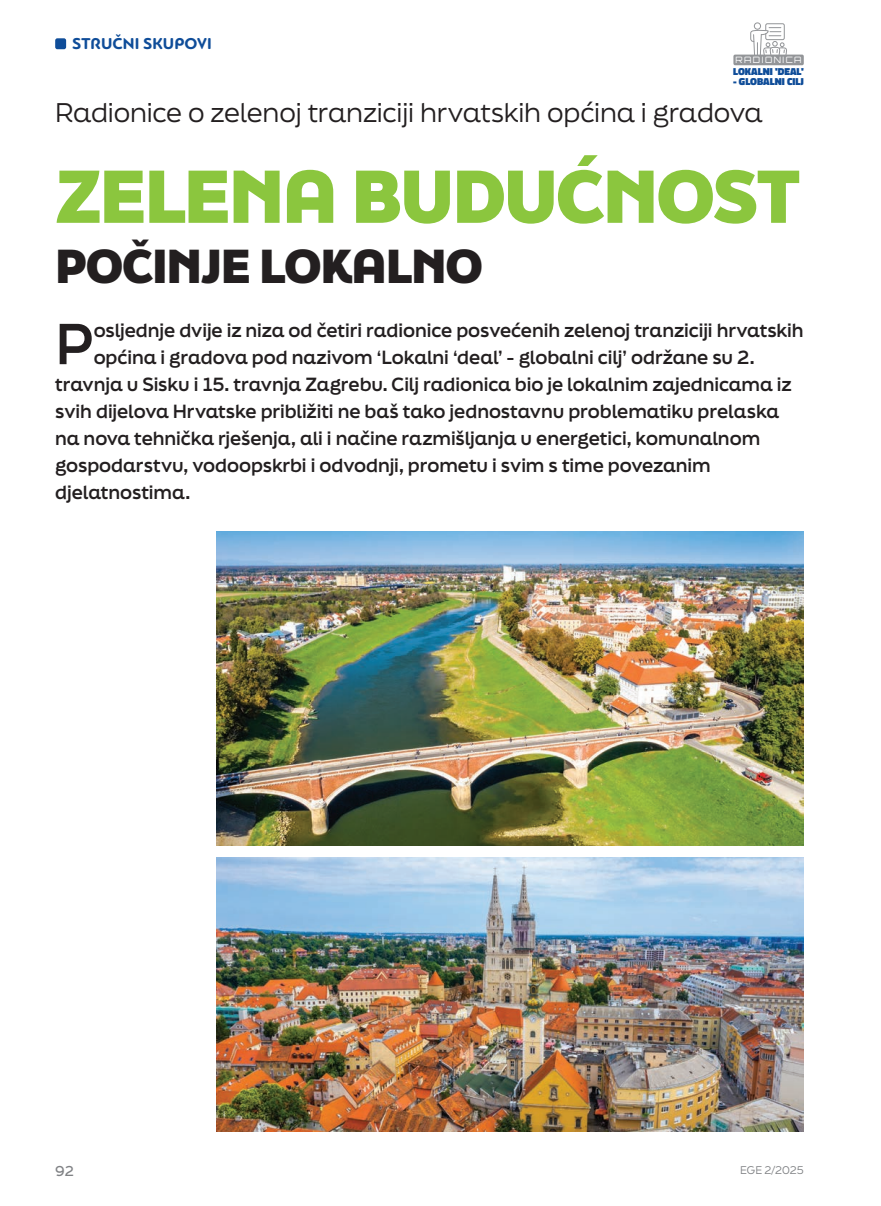
<style>
.page{position:relative;width:881px;height:1206px;background:#fff}
.page>*{position:absolute;margin:0;border:0;box-sizing:border-box;transform-origin:0 0}
.t1{font:800 70.5px "Final Six";letter-spacing:-.03em;color:#8bc63e}
.t2{font:700 54.45px "Final Six";color:#231f20}
.t3{font:800 45px "Final Six";letter-spacing:-.03em;color:#231f20}
.t4{font:25.5px "Final Six";letter-spacing:-.01em;color:#231f20}
.t5{font:700 18px "Final Six";letter-spacing:-.005em;color:#231f20}
.t6{font:700 16.5px "PF Bague Round Pro";letter-spacing:.01em;color:#0f4d99}
.t7{font:500 13.5px "Final Six";color:#808285}
.t8{font:10.5px "Final Six";color:#808285}
.t9{font:900 10.2px "Titillium Web";color:#0f4d99}
.t10{font:300 8.7px "Orbitron";letter-spacing:.16em;color:#fff}
</style>
<div class="page">
<div style="left:55px;top:38px;width:11px;height:11px;background:#0f4d99;border-radius:2px"></div>
<div style="left:754px;top:22px;width:7px;height:8px;border:1px solid #939598;border-radius:50%"></div>
<svg style="left:750px;top:23px;width:37px;height:32px"></svg>
<div style="left:733px;top:55px;width:71px;height:10px;background:#939598;border-radius:2px"></div>
<img style="left:217px;top:531px;width:587px;height:315px">
<img style="left:217px;top:858px;width:587px;height:273px">
<p class="t6" style="left:73px;top:34px;width:141px">STRUČNI SKUPOVI</p>
<p class="t10" style="left:735px;top:54px;width:68px">RADIONICA</p>
<p class="t9" style="left:733px;top:64px;width:72px">LOKALNI 'DEAL'</p>
<p class="t9" style="left:733px;top:74px;width:72px">- GLOBALNI CILJ</p>
<h3 class="t4" style="left:55px;top:94px;width:709px">Radionice o zelenoj tranziciji hrvatskih općina i gradova</h3>
<h1 class="t1" style="left:55px;top:145px;width:747px">ZELENA BUDUĆNOST</h1>
<h3 class="t3" style="left:55px;top:233px;width:429px">POČINJE LOKALNO</h3>
<h2 class="t2" style="left:55px;top:304px;width:40px">P</h2>
<p class="t5" style="left:94px;top:317px;width:711px">osljednje dvije iz niza od četiri radionice posvećenih zelenoj tranziciji hrvatskih</p>
<p class="t5" style="left:94px;top:344px;width:662px">općina i gradova pod nazivom ‘Lokalni ‘deal’ - globalni cilj’ održane su 2.</p>
<p class="t5" style="left:55px;top:371px;width:738px">travnja u Sisku i 15. travnja Zagrebu. Cilj radionica bio je lokalnim zajednicama iz</p>
<p class="t5" style="left:55px;top:398px;width:725px">svih dijelova Hrvatske približiti ne baš tako jednostavnu problematiku prelaska</p>
<p class="t5" style="left:55px;top:425px;width:706px">na nova tehnička rješenja, ali i načine razmišljanja u energetici, komunalnom</p>
<p class="t5" style="left:55px;top:452px;width:657px">gospodarstvu, vodoopskrbi i odvodnji, prometu i svim s time povezanim</p>
<p class="t5" style="left:55px;top:479px;width:137px">djelatnostima.</p>
<p class="t7" style="left:55px;top:1161px;width:20px">92</p>
<p class="t8" style="left:740px;top:1162px;width:65px">EGE 2/2025</p>
</div>
